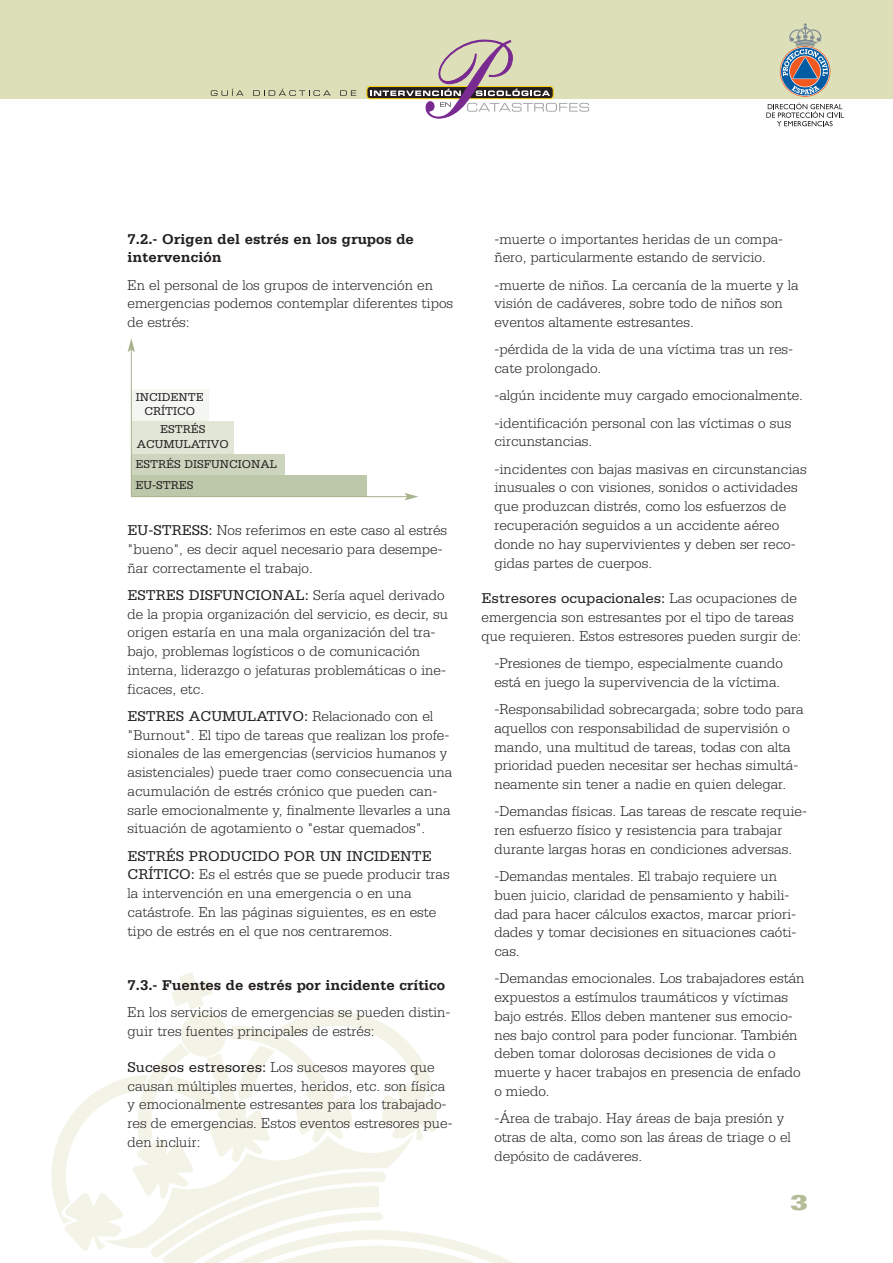
<style>
.page{position:relative;width:893px;height:1263px;background:#fff}
.page>*{position:absolute;margin:0;border:0;box-sizing:border-box;transform-origin:0 0}
.t1{font:900 expanded 21px "Univers";color:#b4bd9a}
.t2{font:300 15px/18.8px "Serifa";color:#231f20}
.t3{font:700 15px/18.8px "Serifa";color:#231f20}
.t4{font:12px/14.4px "Serifa";color:#231f20;text-align:center}
.s1{font-weight:400}
</style>
<div class="page">
<div style="left:0;top:0;width:893px;height:99px;background:#dddfb8"></div>
<svg style="left:51px;top:1136px;width:463px;height:127px"></svg>
<svg style="left:60px;top:972px;width:378px;height:164px"></svg>
<svg style="left:780px;top:46px;width:50px;height:51px"></svg>
<svg style="left:781px;top:47px;width:49px;height:49px"></svg>
<div style="left:781px;top:47px;width:48px;height:48px;background:#015ca3;border-radius:50%"></div>
<svg style="left:789px;top:56px;width:32px;height:31px"></svg>
<svg style="left:790px;top:56px;width:30px;height:31px"></svg>
<svg style="left:791px;top:86px;width:29px;height:8px"></svg>
<svg style="left:783px;top:23px;width:45px;height:56px"></svg>
<svg style="left:766px;top:103px;width:78px;height:23px"></svg>
<svg style="left:211px;top:89px;width:33px;height:7px"></svg>
<svg style="left:253px;top:89px;width:78px;height:7px"></svg>
<svg style="left:340px;top:90px;width:16px;height:6px"></svg>
<svg style="left:370px;top:40px;width:219px;height:79px"></svg>
<div style="left:131px;top:389px;width:77px;height:32px;background:#f3f6f1"></div>
<div style="left:131px;top:421px;width:103px;height:33px;background:#e1e6d6"></div>
<div style="left:131px;top:454px;width:154px;height:21px;background:#ced5be"></div>
<div style="left:131px;top:475px;width:236px;height:22px;background:#bdc7aa"></div>
<hr style="left:131px;top:350px;width:1px;height:147px;background:#a7b38c">
<svg style="left:128px;top:338px;width:7px;height:14px"></svg>
<hr style="left:131px;top:496px;width:276px;height:1px;background:#a7b38c">
<svg style="left:404px;top:493px;width:14px;height:7px"></svg>
<p class="t3" style="left:128px;top:231px;width:288px">7.2.- Origen del estrés en los grupos de intervención</p>
<p class="t2" style="left:128px;top:277px;width:327px">En el personal de los grupos de intervención en emergencias podemos contemplar diferentes tipos de estrés:</p>
<p class="t4" style="left:136px;top:391px;width:69px">INCIDENTE<br>CRÍTICO</p>
<p class="t4" style="left:137px;top:423px;width:94px">ESTRÉS<br>ACUMULATIVO</p>
<p class="t4" style="left:136px;top:454px;width:143px;line-height:21.3px;text-align:left">ESTRÉS DISFUNCIONAL<br>EU-STRES</p>
<p class="t2" style="left:128px;top:522px;width:321px"><span class="s1">EU-STRESS:</span> Nos referimos en este caso al estrés "bueno", es decir aquel necesario para desempe&shy;ñar correctamente el trabajo.</p>
<p class="t2" style="left:128px;top:587px;width:322px"><span class="s1">ESTRES DISFUNCIONAL:</span> Sería aquel derivado de la propia organización del servicio, es decir, su origen estaría en una mala organización del tra&shy;bajo, problemas logísticos o de comunicación interna, liderazgo o jefaturas problemáticas o ine&shy;ficaces, etc.</p>
<p class="t2" style="left:128px;top:708px;width:326px"><span class="s1">ESTRES ACUMULATIVO:</span> Relacionado con el "Burnout". El tipo de tareas que realizan los profe&shy;sionales de las emergencias (servicios humanos y asistenciales) puede traer como consecuencia una acumulación de estrés crónico que pueden can&shy;sarle emocionalmente y, finalmente llevarles a una situación de agotamiento o "estar quemados".</p>
<p class="t2" style="left:128px;top:847px;width:324px"><span class="s1">ESTRÉS PRODUCIDO POR UN INCIDENTE CRÍTICO:</span> Es el estrés que se puede producir tras la intervención en una emergencia o en una catástrofe. En las páginas siguientes, es en este tipo de estrés en el que nos centraremos.</p>
<p class="t3" style="left:128px;top:977px;width:319px">7.3.- Fuentes de estrés por incidente crítico</p>
<p class="t2" style="left:128px;top:1004px;width:325px">En los servicios de emergencias se pueden distin&shy;guir tres fuentes principales de estrés:</p>
<p class="t2" style="left:128px;top:1059px;width:327px"><span class="s1">Sucesos estresores:</span> Los sucesos mayores que causan múltiples muertes, heridos, etc. son física y emocionalmente estresantes para los trabajado&shy;res de emergencias. Estos eventos estresores pue&shy;den incluir:</p>
<p class="t2" style="left:494px;top:231px;width:290px">-muerte o importantes heridas de un compa&shy;ñero, particularmente estando de servicio.</p>
<p class="t2" style="left:494px;top:277px;width:306px">-muerte de niños. La cercanía de la muerte y la visión de cadáveres, sobre todo de niños son eventos altamente estresantes.</p>
<p class="t2" style="left:494px;top:341px;width:300px">-pérdida de la vida de una víctima tras un res&shy;cate prolongado.</p>
<p class="t2" style="left:494px;top:383px;width:310px;line-height:27.3px">-algún incidente muy cargado emocionalmente. -identificación personal con las víctimas o sus</p>
<p class="t2" style="left:494px;top:429px;width:314px;line-height:27.3px">circunstancias.<br>-incidentes con bajas masivas en circunstancias</p>
<p class="t2" style="left:494px;top:479px;width:305px">inusuales o con visiones, sonidos o actividades que produzcan distrés, como los esfuerzos de recuperación seguidos a un accidente aéreo donde no hay supervivientes y deben ser reco&shy;gidas partes de cuerpos.</p>
<p class="t2" style="left:482px;top:590px;width:321px"><span class="s1">Estresores ocupacionales:</span> Las ocupaciones de emergencia son estresantes por el tipo de tareas que requieren. Estos estresores pueden surgir de:</p>
<p class="t2" style="left:494px;top:655px;width:290px">-Presiones de tiempo, especialmente cuando está en juego la supervivencia de la víctima.</p>
<p class="t2" style="left:494px;top:701px;width:311px">-Responsabilidad sobrecargada; sobre todo para aquellos con responsabilidad de supervisión o mando, una multitud de tareas, todas con alta prioridad pueden necesitar ser hechas simultá&shy;neamente sin tener a nadie en quien delegar.</p>
<p class="t2" style="left:494px;top:803px;width:314px">-Demandas físicas. Las tareas de rescate requie&shy;ren esfuerzo físico y resistencia para trabajar durante largas horas en condiciones adversas.</p>
<p class="t2" style="left:494px;top:868px;width:304px">-Demandas mentales. El trabajo requiere un buen juicio, claridad de pensamiento y habili&shy;dad para hacer cálculos exactos, marcar priori&shy;dades y tomar decisiones en situaciones caóti&shy;cas.</p>
<p class="t2" style="left:494px;top:970px;width:312px">-Demandas emocionales. Los trabajadores están expuestos a estímulos traumáticos y víctimas bajo estrés. Ellos deben mantener sus emocio&shy;nes bajo control para poder funcionar. También deben tomar dolorosas decisiones de vida o muerte y hacer trabajos en presencia de enfado o miedo.</p>
<p class="t2" style="left:494px;top:1110px;width:298px">-Área de trabajo. Hay áreas de baja presión y otras de alta, como son las áreas de triage o el depósito de cadáveres.</p>
<h1 class="t1" style="left:790px;top:1195px;width:19px">3</h1>
</div>
